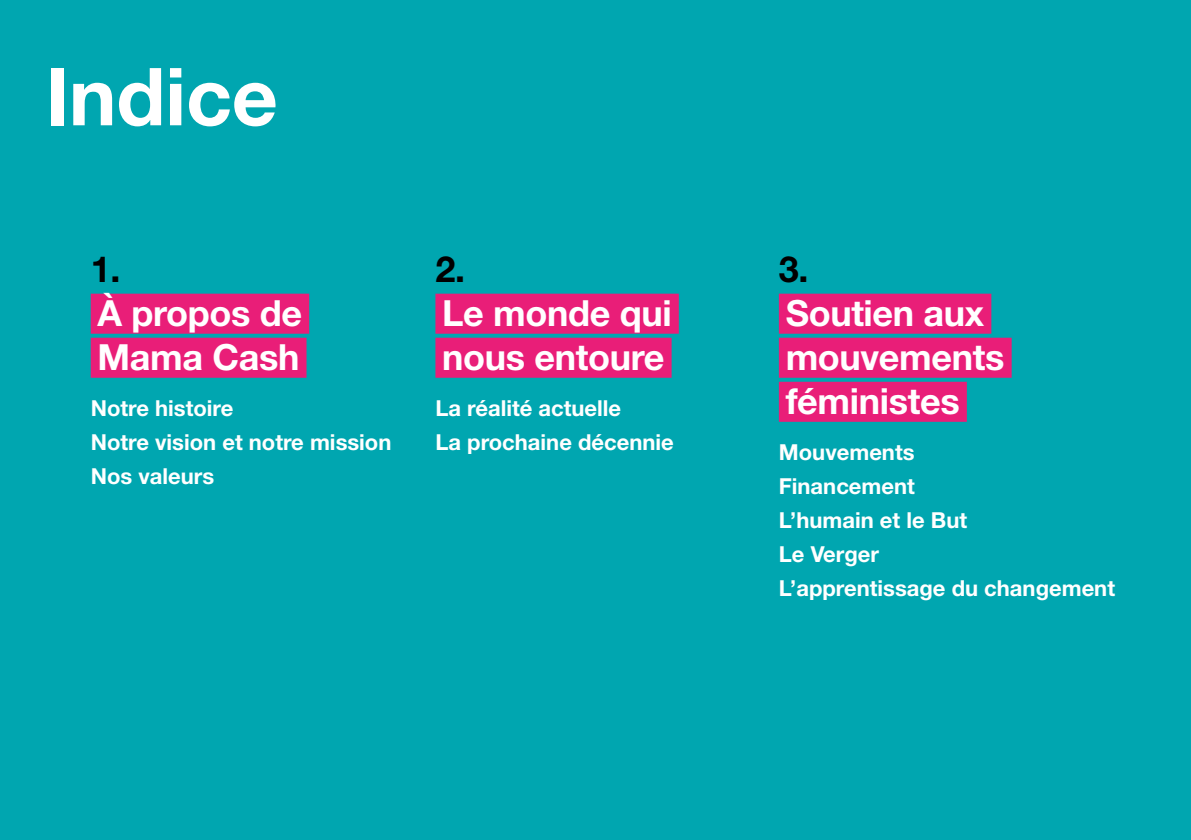
<style>
.page{position:relative;width:1191px;height:840px;background:#fff}
.page>*{position:absolute;margin:0;border:0;box-sizing:border-box;transform-origin:0 0}
.t1{font:700 80px "Helvetica Neue LT Std";color:#fff}
.t2{font:700 36px/44px "Helvetica Neue LT Std";letter-spacing:-.01em;color:#fff}
.t3{font:700 36px "Helvetica Neue LT Std";color:#000}
.t4{font:700 22px/34px "Helvetica Neue LT Std";color:#fff}
</style>
<div class="page">
<div style="left:0;top:0;width:1191px;height:839px;background:#00a6b0"></div>
<div style="left:91px;top:293px;width:218px;height:40px;background:#e91e78"></div>
<div style="left:91px;top:337px;width:215px;height:40px;background:#e91e78"></div>
<div style="left:435px;top:293px;width:244px;height:40px;background:#e91e78"></div>
<div style="left:435px;top:337px;width:236px;height:40px;background:#e91e78"></div>
<div style="left:779px;top:293px;width:212px;height:40px;background:#e91e78"></div>
<div style="left:779px;top:337px;width:232px;height:40px;background:#e91e78"></div>
<div style="left:779px;top:381px;width:187px;height:40px;background:#e91e78"></div>
<h1 class="t1" style="left:45px;top:47px;width:234px">Indice</h1>
<h2 class="t3" style="left:91px;top:246px;width:31px">1.</h2>
<h2 class="t2" style="left:98px;top:290px;width:206px">À propos de<br>Mama Cash</h2>
<p class="t4" style="left:91px;top:390px;width:302px">Notre histoire<br>Notre vision et notre mission<br>Nos valeurs</p>
<h2 class="t3" style="left:435px;top:246px;width:31px">2.</h2>
<h2 class="t2" style="left:442px;top:290px;width:231px">Le monde qui nous entoure</h2>
<p class="t4" style="left:435px;top:390px;width:240px">La réalité actuelle<br>La prochaine décennie</p>
<h2 class="t3" style="left:779px;top:246px;width:31px">3.</h2>
<h2 class="t2" style="left:785px;top:290px;width:220px">Soutien aux mouvements féministes</h2>
<p class="t4" style="left:779px;top:434px;width:338px">Mouvements<br>Financement<br>L’humain et le But<br>Le Verger<br>L’apprentissage du changement</p>
</div>
